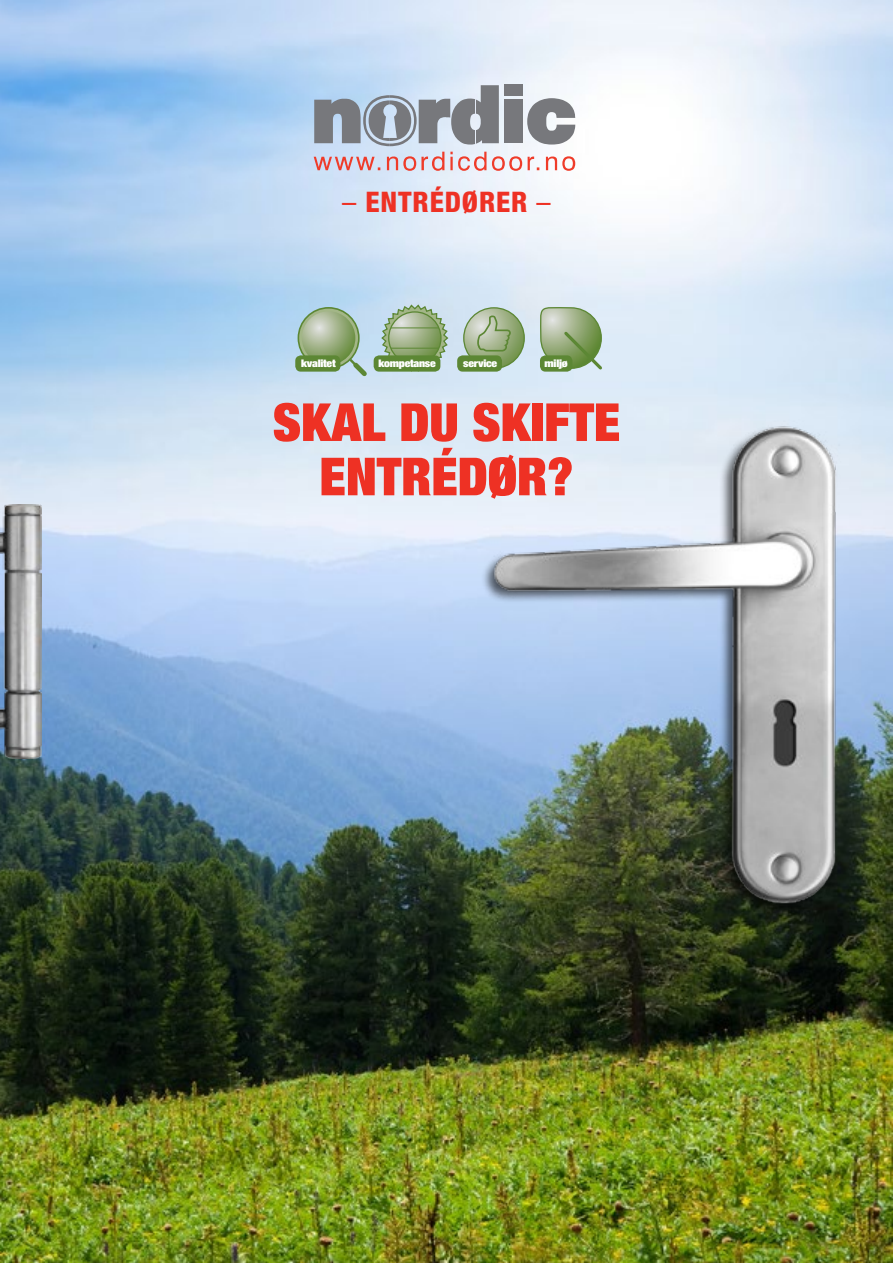
<style>
.page{position:relative;width:893px;height:1263px;background:#fff}
.page>*{position:absolute;margin:0;border:0;box-sizing:border-box;transform-origin:0 0}
.t1{font:900 condensed 52.5px/54.3px "Helvetica Neue LT Pro";color:#ee3124;text-align:center}
.t2{font:800 condensed 28.35px "Helvetica Neue LT Pro";letter-spacing:.03em;color:#ee3124}
.t3{font:900 condensed 10.5px "Helvetica Neue LT Pro";letter-spacing:-.02em;color:#fff;scale:1.11 1}
.s1{font-weight:400}
</style>
<div class="page">
<img style="left:0;top:0;width:893px;height:1263px">
<img style="left:482px;top:397px;width:379px;height:530px">
<img style="left:0;top:505px;width:41px;height:253px">
<svg style="left:380px;top:303px;width:69px;height:70px"></svg>
<svg style="left:389px;top:312px;width:52px;height:52px"></svg>
<div style="left:388px;top:311px;width:54px;height:54px;border:1px solid #5c8734;border-radius:50%"></div>
<hr style="left:391px;top:328px;width:48px;height:1px;background:#5c8734">
<hr style="left:391px;top:348px;width:48px;height:1px;background:#5c8734">
<div style="left:374px;top:355px;width:66px;height:17px;background:#5c8734;border-radius:6px"></div>
<svg style="left:298px;top:308px;width:61px;height:60px"></svg>
<div style="left:298px;top:307px;width:62px;height:62px;border:2px solid #5c8734;border-radius:50%"></div>
<svg style="left:347px;top:356px;width:24px;height:25px"></svg>
<svg style="left:302px;top:311px;width:53px;height:54px"></svg>
<div style="left:295px;top:355px;width:45px;height:17px;background:#5c8734;border-radius:6px"></div>
<svg style="left:464px;top:308px;width:60px;height:60px"></svg>
<div style="left:463px;top:307px;width:62px;height:62px;border:1px solid #5c8734;border-radius:50%"></div>
<svg style="left:475px;top:315px;width:36px;height:37px"></svg>
<div style="left:457px;top:355px;width:45px;height:17px;background:#5c8734;border-radius:6px"></div>
<svg style="left:535px;top:303px;width:70px;height:69px"></svg>
<div style="left:540px;top:355px;width:32px;height:17px;background:#5c8734;border-radius:6px"></div>
<div style="left:504px;top:100px;width:19px;height:43px;background:#77787c"></div>
<div style="left:504px;top:84px;width:19px;height:12px;background:#77787c"></div>
<svg style="left:527px;top:98px;width:48px;height:47px"></svg>
<svg style="left:314px;top:85px;width:185px;height:61px"></svg>
<svg style="left:314px;top:152px;width:261px;height:19px"></svg>
<h2 class="t2" style="left:342px;top:185px;width:210px"><span class="s1">–</span> ENTRÉDØRER <span class="s1">–</span></h2>
<p class="t3" style="left:301px;top:356px;width:33px">kvalitet</p>
<p class="t3" style="left:378px;top:356px;width:53px">kompetanse</p>
<p class="t3" style="left:463px;top:356px;width:32px">service</p>
<p class="t3" style="left:544px;top:356px;width:22px">miljø</p>
<h1 class="t1" style="left:273px;top:394px;width:349px">SKAL DU SKIFTE<br>ENTRÉDØR?</h1>
</div>
